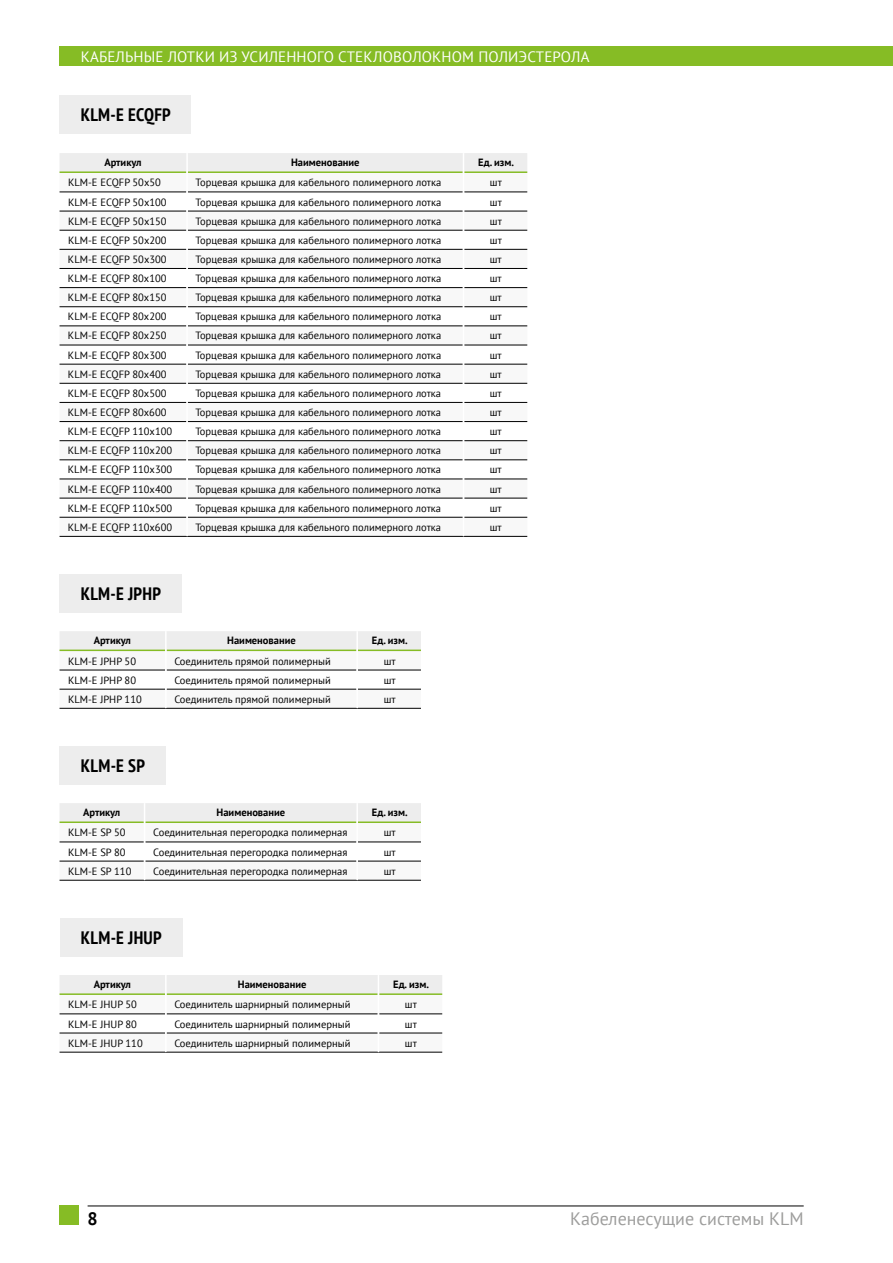
<style>
.page{position:relative;width:893px;height:1263px;background:#fff}
.page>*{position:absolute;margin:0;border:0;box-sizing:border-box;transform-origin:0 0}
.t1{font:700 condensed 18px "PT Sans";letter-spacing:.015em;color:#000}
.t2{font:18px "PT Sans";color:#9d9d9c}
.t3{font:700 18px "PT Sans";color:#000}
.t4{font:15px "PT Sans";letter-spacing:.01em;color:#fff}
.t5{font:10.5px "PT Sans";color:#000}
.t6{font:700 10.5px "PT Sans";color:#000}
</style>
<div class="page">
<div style="left:60px;top:47px;width:833px;height:19px;background:#86bc25"></div>
<div style="left:60px;top:1205px;width:19px;height:20px;background:#86bc25"></div>
<hr style="left:88px;top:1205px;width:716px;height:1px;background:#000">
<hr style="left:60px;top:536px;width:127px;height:1px;background:#000">
<hr style="left:187px;top:536px;width:276px;height:1px;background:#000">
<hr style="left:463px;top:536px;width:64px;height:1px;background:#000">
<svg style="left:60px;top:153px;width:467px;height:383px"></svg>
<hr style="left:60px;top:708px;width:106px;height:1px;background:#000">
<hr style="left:166px;top:708px;width:191px;height:1px;background:#000">
<hr style="left:357px;top:708px;width:64px;height:1px;background:#000">
<svg style="left:60px;top:631px;width:361px;height:77px"></svg>
<hr style="left:60px;top:880px;width:85px;height:1px;background:#000">
<hr style="left:145px;top:880px;width:212px;height:1px;background:#000">
<hr style="left:357px;top:880px;width:64px;height:1px;background:#000">
<svg style="left:60px;top:803px;width:361px;height:77px"></svg>
<hr style="left:60px;top:1052px;width:106px;height:1px;background:#000">
<hr style="left:166px;top:1052px;width:212px;height:1px;background:#000">
<hr style="left:378px;top:1052px;width:64px;height:1px;background:#000">
<svg style="left:60px;top:975px;width:382px;height:77px"></svg>
<div style="left:60px;top:96px;width:131px;height:38px;background:#ededed"></div>
<div style="left:60px;top:746px;width:106px;height:38px;background:#ededed"></div>
<div style="left:60px;top:918px;width:122px;height:39px;background:#ededed"></div>
<div style="left:60px;top:574px;width:122px;height:38px;background:#ededed"></div>
<h2 class="t4" style="left:81px;top:47px;width:510px">КАБЕЛЬНЫЕ ЛОТКИ ИЗ УСИЛЕННОГО СТЕКЛОВОЛОКНОМ ПОЛИЭСТЕРОЛА</h2>
<h1 class="t1" style="left:81px;top:103px;width:91px">KLM-E ECQFP</h1>
<p class="t6" style="left:104px;top:156px;width:39px">Артикул</p>
<p class="t6" style="left:291px;top:156px;width:70px">Наименование</p>
<p class="t6" style="left:478px;top:156px;width:37px">Ед. изм.</p>
<p class="t5" style="left:68px;top:176px;width:94px">KLM-E ECQFP 50x50</p>
<p class="t5" style="left:196px;top:176px;width:247px">Торцевая крышка для кабельного полимерного лотка</p>
<p class="t5" style="left:490px;top:176px;width:13px">шт</p>
<p class="t5" style="left:68px;top:195px;width:100px">KLM-E ECQFP 50x100</p>
<p class="t5" style="left:196px;top:195px;width:247px">Торцевая крышка для кабельного полимерного лотка</p>
<p class="t5" style="left:490px;top:195px;width:13px">шт</p>
<p class="t5" style="left:68px;top:214px;width:100px">KLM-E ECQFP 50x150</p>
<p class="t5" style="left:196px;top:214px;width:247px">Торцевая крышка для кабельного полимерного лотка</p>
<p class="t5" style="left:490px;top:214px;width:13px">шт</p>
<p class="t5" style="left:68px;top:233px;width:100px">KLM-E ECQFP 50x200</p>
<p class="t5" style="left:196px;top:233px;width:247px">Торцевая крышка для кабельного полимерного лотка</p>
<p class="t5" style="left:490px;top:233px;width:13px">шт</p>
<p class="t5" style="left:68px;top:252px;width:100px">KLM-E ECQFP 50x300</p>
<p class="t5" style="left:196px;top:252px;width:247px">Торцевая крышка для кабельного полимерного лотка</p>
<p class="t5" style="left:490px;top:252px;width:13px">шт</p>
<p class="t5" style="left:68px;top:272px;width:100px">KLM-E ECQFP 80x100</p>
<p class="t5" style="left:196px;top:272px;width:247px">Торцевая крышка для кабельного полимерного лотка</p>
<p class="t5" style="left:490px;top:272px;width:13px">шт</p>
<p class="t5" style="left:68px;top:291px;width:100px">KLM-E ECQFP 80x150</p>
<p class="t5" style="left:196px;top:291px;width:247px">Торцевая крышка для кабельного полимерного лотка</p>
<p class="t5" style="left:490px;top:291px;width:13px">шт</p>
<p class="t5" style="left:68px;top:310px;width:100px">KLM-E ECQFP 80x200</p>
<p class="t5" style="left:196px;top:310px;width:247px">Торцевая крышка для кабельного полимерного лотка</p>
<p class="t5" style="left:490px;top:310px;width:13px">шт</p>
<p class="t5" style="left:68px;top:329px;width:100px">KLM-E ECQFP 80x250</p>
<p class="t5" style="left:195px;top:329px;width:247px">Торцевая крышка для кабельного полимерного лотка</p>
<p class="t5" style="left:490px;top:329px;width:13px">шт</p>
<p class="t5" style="left:68px;top:348px;width:100px">KLM-E ECQFP 80x300</p>
<p class="t5" style="left:195px;top:348px;width:247px">Торцевая крышка для кабельного полимерного лотка</p>
<p class="t5" style="left:490px;top:348px;width:13px">шт</p>
<p class="t5" style="left:68px;top:367px;width:100px">KLM-E ECQFP 80x400</p>
<p class="t5" style="left:195px;top:367px;width:247px">Торцевая крышка для кабельного полимерного лотка</p>
<p class="t5" style="left:490px;top:367px;width:13px">шт</p>
<p class="t5" style="left:68px;top:386px;width:100px">KLM-E ECQFP 80x500</p>
<p class="t5" style="left:195px;top:386px;width:247px">Торцевая крышка для кабельного полимерного лотка</p>
<p class="t5" style="left:490px;top:386px;width:13px">шт</p>
<p class="t5" style="left:68px;top:406px;width:100px">KLM-E ECQFP 80x600</p>
<p class="t5" style="left:195px;top:406px;width:247px">Торцевая крышка для кабельного полимерного лотка</p>
<p class="t5" style="left:490px;top:406px;width:13px">шт</p>
<p class="t5" style="left:68px;top:425px;width:106px">KLM-E ECQFP 110x100</p>
<p class="t5" style="left:195px;top:425px;width:247px">Торцевая крышка для кабельного полимерного лотка</p>
<p class="t5" style="left:490px;top:425px;width:13px">шт</p>
<p class="t5" style="left:68px;top:444px;width:106px">KLM-E ECQFP 110x200</p>
<p class="t5" style="left:195px;top:444px;width:247px">Торцевая крышка для кабельного полимерного лотка</p>
<p class="t5" style="left:490px;top:444px;width:13px">шт</p>
<p class="t5" style="left:68px;top:463px;width:106px">KLM-E ECQFP 110x300</p>
<p class="t5" style="left:195px;top:463px;width:247px">Торцевая крышка для кабельного полимерного лотка</p>
<p class="t5" style="left:490px;top:463px;width:13px">шт</p>
<p class="t5" style="left:68px;top:482px;width:106px">KLM-E ECQFP 110x400</p>
<p class="t5" style="left:195px;top:482px;width:247px">Торцевая крышка для кабельного полимерного лотка</p>
<p class="t5" style="left:490px;top:482px;width:13px">шт</p>
<p class="t5" style="left:68px;top:501px;width:106px">KLM-E ECQFP 110x500</p>
<p class="t5" style="left:195px;top:501px;width:247px">Торцевая крышка для кабельного полимерного лотка</p>
<p class="t5" style="left:490px;top:501px;width:13px">шт</p>
<p class="t5" style="left:68px;top:520px;width:106px">KLM-E ECQFP 110x600</p>
<p class="t5" style="left:195px;top:520px;width:247px">Торцевая крышка для кабельного полимерного лотка</p>
<p class="t5" style="left:490px;top:520px;width:13px">шт</p>
<h1 class="t1" style="left:81px;top:581px;width:82px">KLM-E JPHP</h1>
<p class="t6" style="left:94px;top:634px;width:39px">Артикул</p>
<p class="t6" style="left:227px;top:634px;width:70px">Наименование</p>
<p class="t6" style="left:372px;top:634px;width:37px">Ед. изм.</p>
<p class="t5" style="left:68px;top:654px;width:70px">KLM-E JPHP 50</p>
<p class="t5" style="left:174px;top:654px;width:158px">Соединитель прямой полимерный</p>
<p class="t5" style="left:384px;top:654px;width:13px">шт</p>
<p class="t5" style="left:68px;top:673px;width:70px">KLM-E JPHP 80</p>
<p class="t5" style="left:174px;top:673px;width:158px">Соединитель прямой полимерный</p>
<p class="t5" style="left:384px;top:673px;width:13px">шт</p>
<p class="t5" style="left:68px;top:692px;width:75px">KLM-E JPHP 110</p>
<p class="t5" style="left:174px;top:692px;width:158px">Соединитель прямой полимерный</p>
<p class="t5" style="left:384px;top:692px;width:13px">шт</p>
<h1 class="t1" style="left:81px;top:753px;width:66px">KLM-E SP</h1>
<p class="t6" style="left:83px;top:806px;width:39px">Артикул</p>
<p class="t6" style="left:217px;top:806px;width:70px">Наименование</p>
<p class="t6" style="left:372px;top:806px;width:37px">Ед. изм.</p>
<p class="t5" style="left:68px;top:826px;width:59px">KLM-E SP 50</p>
<p class="t5" style="left:153px;top:826px;width:196px">Соединительная перегородка полимерная</p>
<p class="t5" style="left:384px;top:826px;width:13px">шт</p>
<p class="t5" style="left:68px;top:845px;width:59px">KLM-E SP 80</p>
<p class="t5" style="left:153px;top:845px;width:196px">Соединительная перегородка полимерная</p>
<p class="t5" style="left:384px;top:845px;width:13px">шт</p>
<p class="t5" style="left:68px;top:864px;width:65px">KLM-E SP 110</p>
<p class="t5" style="left:153px;top:864px;width:196px">Соединительная перегородка полимерная</p>
<p class="t5" style="left:384px;top:864px;width:13px">шт</p>
<h1 class="t1" style="left:81px;top:926px;width:82px">KLM-E JHUP</h1>
<p class="t6" style="left:94px;top:978px;width:39px">Артикул</p>
<p class="t6" style="left:238px;top:978px;width:70px">Наименование</p>
<p class="t6" style="left:393px;top:978px;width:37px">Ед. изм.</p>
<p class="t5" style="left:68px;top:998px;width:71px">KLM-E JHUP 50</p>
<p class="t5" style="left:174px;top:998px;width:178px">Соединитель шарнирный полимерный</p>
<p class="t5" style="left:405px;top:998px;width:13px">шт</p>
<p class="t5" style="left:68px;top:1017px;width:71px">KLM-E JHUP 80</p>
<p class="t5" style="left:174px;top:1017px;width:178px">Соединитель шарнирный полимерный</p>
<p class="t5" style="left:405px;top:1017px;width:13px">шт</p>
<p class="t5" style="left:68px;top:1036px;width:76px">KLM-E JHUP 110</p>
<p class="t5" style="left:174px;top:1036px;width:178px">Соединитель шарнирный полимерный</p>
<p class="t5" style="left:405px;top:1036px;width:13px">шт</p>
<h1 class="t3" style="left:88px;top:1206px;width:12px">8</h1>
<h1 class="t2" style="left:570px;top:1207px;width:235px">Кабеленесущие системы KLM</h1>
</div>
